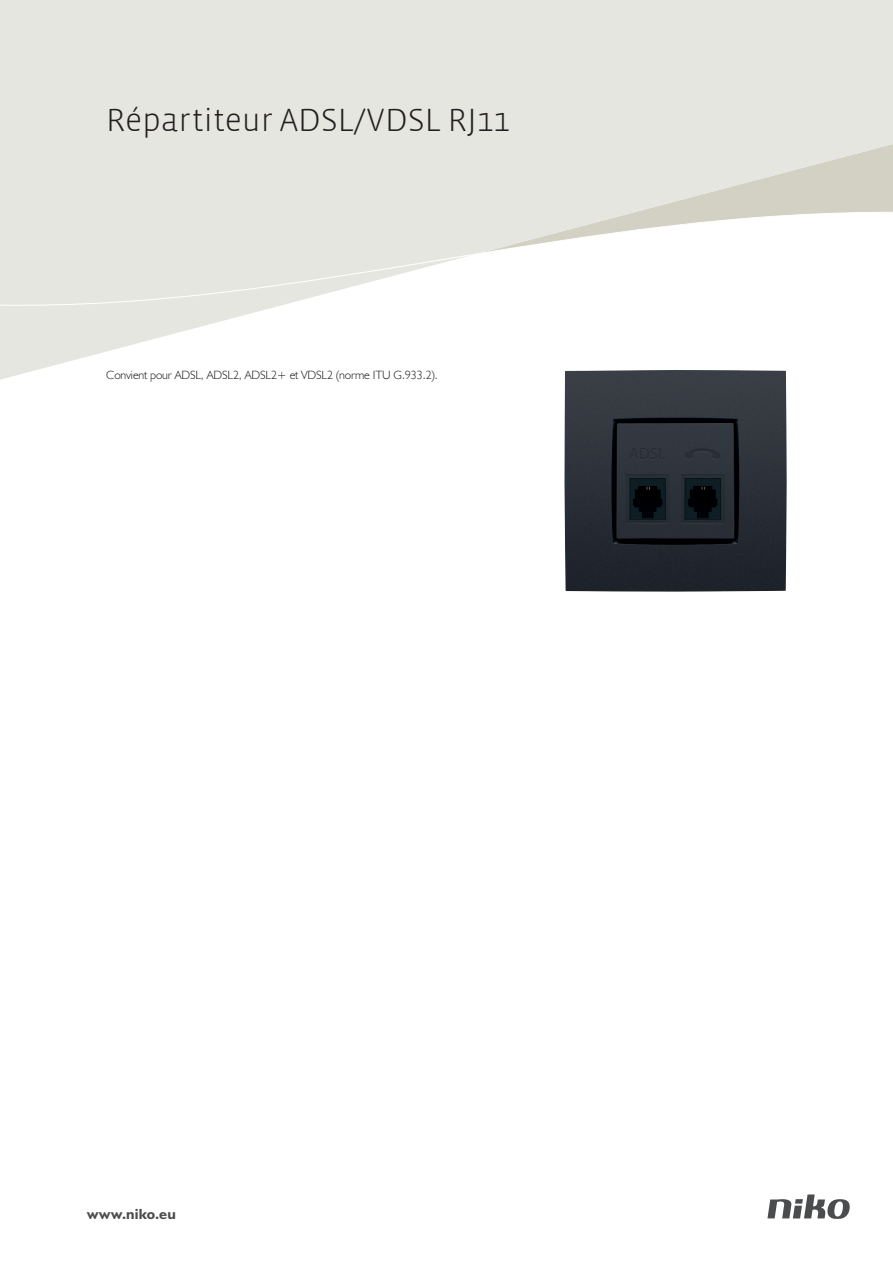
<style>
.page{position:relative;width:893px;height:1263px;background:#fff}
.page>*{position:absolute;margin:0;border:0;box-sizing:border-box;transform-origin:0 0}
.t1{font:300 33px "Vista Sans";color:#231f20}
.t2{font:700 15px "Humanist 521 BT";letter-spacing:.01em;color:#4b4c4d}
.t3{font:300 12px "Humanist 521 BT";letter-spacing:-.01em;color:#231f20}
</style>
<div class="page">
<svg style="left:0;top:0;width:893px;height:380px;fill:#e6e6e0"></svg>
<svg style="left:0;top:209px;width:893px;height:101px"></svg>
<svg style="left:767px;top:1194px;width:83px;height:25px"></svg>
<img style="left:564px;top:370px;width:223px;height:222px">
<h1 class="t1" style="left:106px;top:100px;width:405px">Répartiteur ADSL/VDSL RJ11</h1>
<p class="t3" style="left:106px;top:367px;width:333px">Convient pour ADSL, ADSL2, ADSL2+ et VDSL2 (norme ITU G.933.2).</p>
<p class="t2" style="left:87px;top:1204px;width:90px">www.niko.eu</p>
</div>
